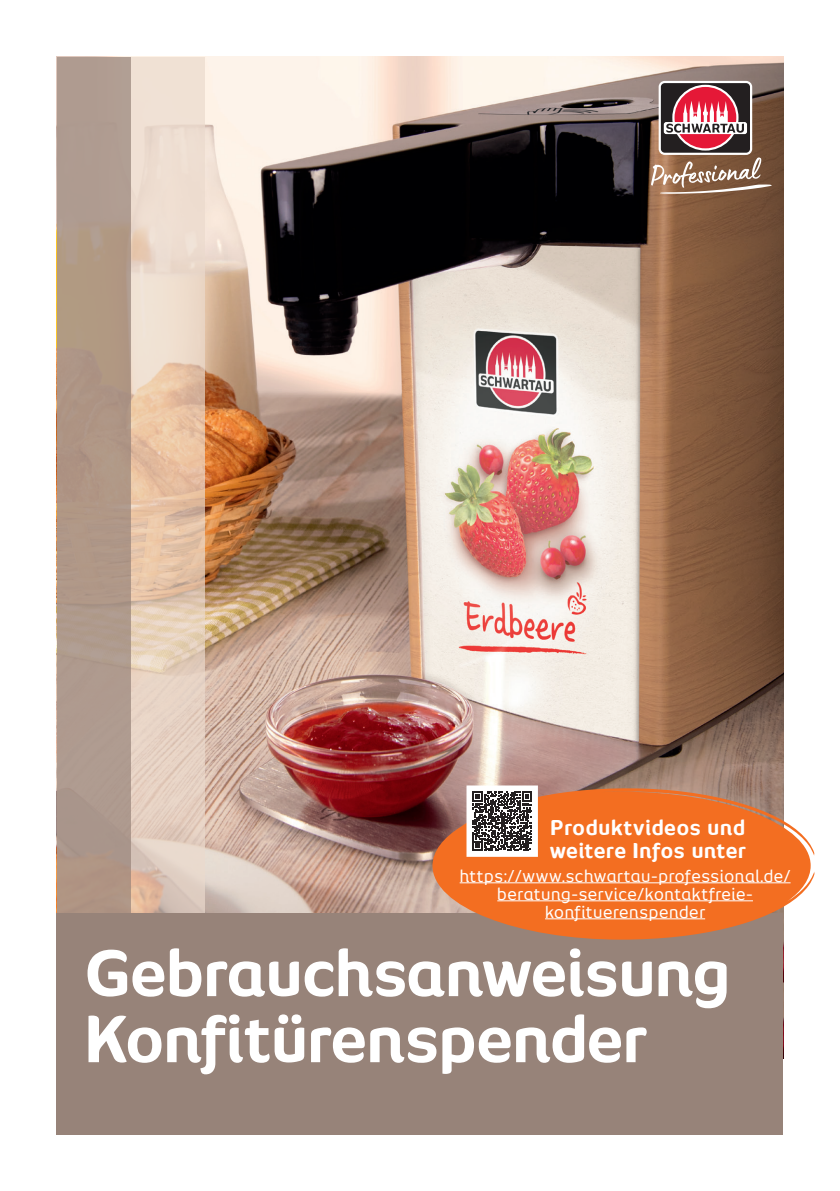
<style>
.page{position:relative;width:840px;height:1191px;background:#fff}
.page>*{position:absolute;margin:0;border:0;box-sizing:border-box;transform-origin:0 0}
.t1{font:600 62px/66px "Schwartau Display 07";color:#fff}
.t2{font:600 20px/23px "Schwartau Display 07";letter-spacing:.035em;color:#fff}
.t3{font:16px/18px "Schwartau Display 07";letter-spacing:.04em;color:#fff;text-align:center}
</style>
<div class="page">
<img style="left:204px;top:57px;width:578px;height:855px">
<svg style="left:130px;top:57px;width:74px;height:855px;background:#e7d0bd"></svg>
<div style="left:57px;top:57px;width:73px;height:1077px;background:#af998a"></div>
<div style="left:57px;top:912px;width:725px;height:222px;background:#978379"></div>
<svg style="left:658px;top:81px;width:93px;height:74px"></svg>
<div style="left:660px;top:83px;width:89px;height:70px;background:#231f20;border-radius:4px"></div>
<svg style="left:672px;top:85px;width:66px;height:66px"></svg>
<div style="left:674px;top:87px;width:61px;height:61px;background:#e51837;border-radius:50%"></div>
<svg style="left:663px;top:101px;width:83px;height:33px"></svg>
<svg style="left:650px;top:157px;width:121px;height:37px;background:#9f7f68"></svg>
<svg style="left:432px;top:787px;width:382px;height:152px;background:#e5793c"></svg>
<svg style="left:464px;top:783px;width:76px;height:76px"></svg>
<hr style="left:459px;top:882px;width:331px;height:1px;background:#fff">
<hr style="left:497px;top:900px;width:255px;height:1px;background:#fff">
<hr style="left:544px;top:918px;width:160px;height:1px;background:#fff">
<p class="t2" style="left:549px;top:815px;width:198px">Produktvideos und weitere Infos unter</p>
<p class="t3" style="left:459px;top:866px;width:332px">https://www.schwartau-professional.de/ beratung-service/kontaktfreie&shy;konfituerenspender</p>
<h1 class="t1" style="left:85px;top:938px;width:646px">Gebrauchsanweisung<br>Konfitürenspender</h1>
</div>
